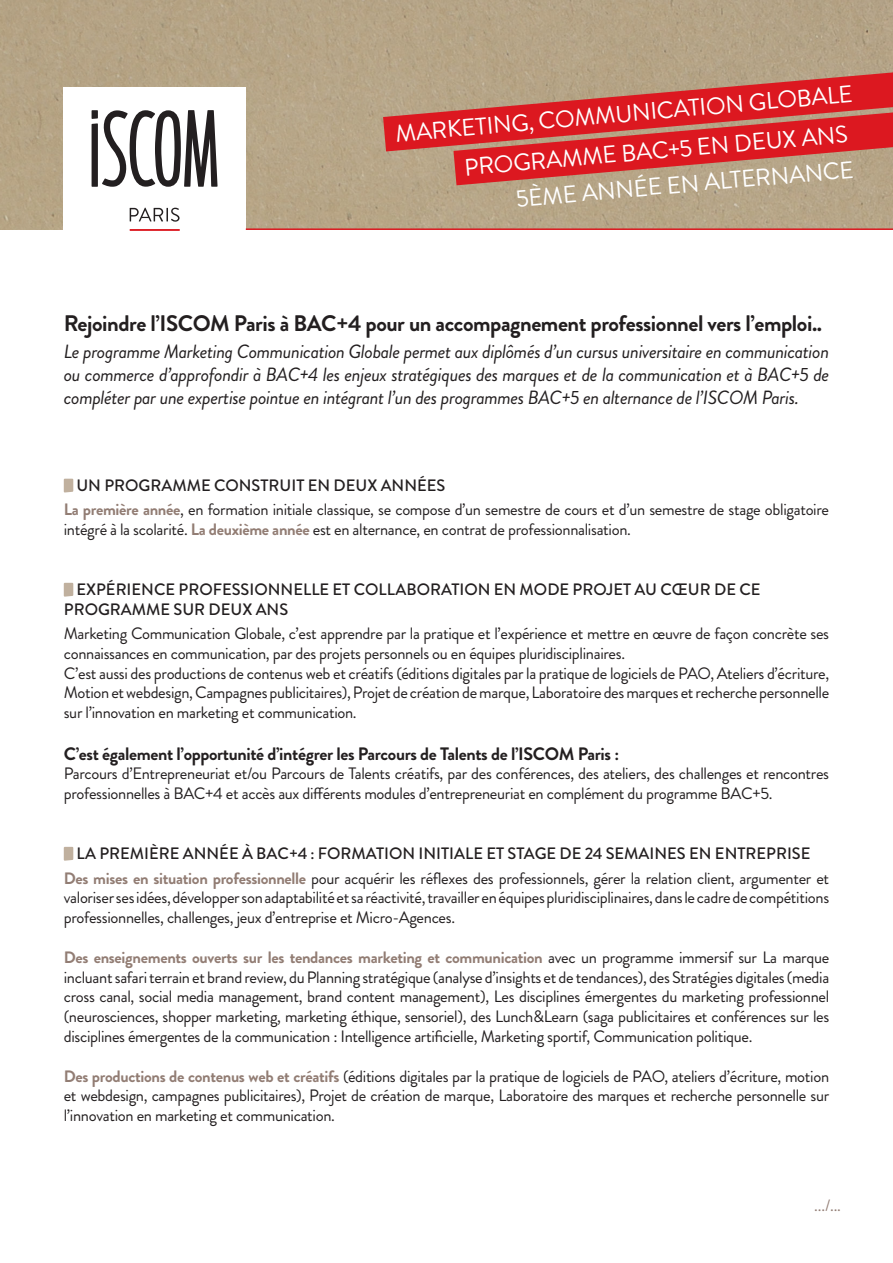
<style>
.page{position:relative;width:893px;height:1263px;background:#fff}
.page>*{position:absolute;margin:0;border:0;box-sizing:border-box;transform-origin:0 0}
.t1{font:24px "Brandon Grotesque";color:#fff}
.SousTitre{font:700 22.5px "Brandon Grotesque";letter-spacing:-.02em;color:#231f20}
.Article_Body{font:italic 19.2px/23px "Brandon Grotesque";letter-spacing:-.02em;color:#231f20;text-align:justify}
.INterTire2{font:700 18px "Brandon Grotesque";letter-spacing:-.02em;color:#231f20}
.Article_Body-2{font:16.5px/19.8px "Brandon Grotesque";letter-spacing:-.02em;color:#231f20;text-align:justify}
.Intertitre{font:500 16.5px/19.5px "Brandon Grotesque";color:#231f20}
.TITRES{font:16.5px "Brandon Grotesque";color:#927d74}
.s1{font-weight:700;color:#927d74}
</style>
<div class="page">
<div style="left:0;top:0;width:893px;height:229px;background:#b6a487"></div>
<div style="left:64px;top:88px;width:182px;height:146px;background:#fff"></div>
<svg style="left:92px;top:110px;width:126px;height:77px"></svg>
<svg style="left:130px;top:208px;width:50px;height:14px"></svg>
<hr style="left:130px;top:229px;width:50px;height:2px;background:#dc1820">
<svg style="left:64px;top:479px;width:9px;height:13px"></svg>
<svg style="left:64px;top:583px;width:9px;height:14px"></svg>
<svg style="left:64px;top:847px;width:9px;height:14px"></svg>
<hr style="left:246px;top:228px;width:647px;height:2px;background:#dc1820">
<svg style="left:383px;top:72px;width:510px;height:113px;background:#cb544c"></svg>
<p class="t1" style="left:394px;top:117px;width:460px;rotate:-5deg">MARKETING, COMMUNICATION GLOBALE</p>
<p class="t1" style="left:463px;top:151px;width:387px;rotate:-5deg">PROGRAMME BAC+5 EN DEUX ANS</p>
<p class="t1" style="left:515px;top:182px;width:340px;rotate:-5deg">5ÈME ANNÉE EN ALTERNANCE</p>
<p class="SousTitre" style="left:64px;top:307px;width:760px">Rejoindre l’ISCOM Paris à BAC+4 pour un accompagnement professionnel vers l’emploi..</p>
<p class="Article_Body" style="left:64px;top:340px;width:767px">Le programme Marketing Communication Globale permet aux diplômés d’un cursus universitaire en communication ou commerce d’approfondir à BAC+4 les enjeux stratégiques des marques et de la communication et à BAC+5 de compléter par une expertise pointue en intégrant l’un des programmes BAC+5 en alternance de l’ISCOM Paris.</p>
<p class="Intertitre" style="left:76px;top:476px;width:371px">UN PROGRAMME CONSTRUIT EN DEUX ANNÉES</p>
<p class="Article_Body-2" style="left:64px;top:500px;width:767px"><span class="s1">La première année</span>, en formation initiale classique, se compose d’un semestre de cours et d’un semestre de stage obligatoire intégré à la scolarité. <span class="s1">La deuxième année</span> est en alternance, en contrat de professionnalisation.</p>
<p class="Intertitre" style="left:64px;top:580px;width:698px;text-indent:12px">EXPÉRIENCE PROFESSIONNELLE ET COLLABORATION EN MODE PROJET AU CŒUR DE CE<br>PROGRAMME SUR DEUX ANS</p>
<p class="Article_Body-2" style="left:64px;top:624px;width:767px">Marketing Communication Globale, c’est apprendre par la pratique et l’expérience et mettre en œuvre de façon concrète ses connaissances en communication, par des projets personnels ou en équipes pluridisciplinaires.</p>
<p class="Article_Body-2" style="left:64px;top:663px;width:767px">C’est aussi des productions de contenus web et créatifs (éditions digitales par la pratique de logiciels de PAO, Ateliers d’écriture, Motion et webdesign, Campagnes publicitaires), Projet de création de marque, Laboratoire des marques et recherche personnelle sur l’innovation en marketing et communication.</p>
<p class="INterTire2" style="left:64px;top:741px;width:557px">C’est également l’opportunité d’intégrer les Parcours de Talents de l’ISCOM Paris :</p>
<p class="Article_Body-2" style="left:64px;top:764px;width:767px">Parcours d’Entrepreneuriat et/ou Parcours de Talents créatifs, par des conférences, des ateliers, des challenges et rencontres professionnelles à BAC+4 et accès aux différents modules d’entrepreneuriat en complément du programme BAC+5.</p>
<p class="Intertitre" style="left:76px;top:844px;width:736px">LA PREMIÈRE ANNÉE À BAC+4 : FORMATION INITIALE ET STAGE DE 24 SEMAINES EN ENTREPRISE</p>
<p class="Article_Body-2" style="left:64px;top:868px;width:767px"><span class="s1">Des mises en situation professionnelle</span> pour acquérir les réflexes des professionnels, gérer la relation client, argumenter et valoriser ses idées, développer son adaptabilité et sa réactivité, travailler en équipes pluridisciplinaires, dans le cadre de compétitions professionnelles, challenges, jeux d’entreprise et Micro-Agences.</p>
<p class="Article_Body-2" style="left:64px;top:947px;width:767px"><span class="s1">Des enseignements ouverts sur les tendances marketing et communication</span> avec un programme immersif sur La marque incluant safari terrain et brand review, du Planning stratégique (analyse d’insights et de tendances), des Stratégies digitales (media cross canal, social media management, brand content management), Les disciplines émergentes du marketing professionnel (neurosciences, shopper marketing, marketing éthique, sensoriel), des Lunch&amp;Learn (saga publicitaires et conférences sur les disciplines émergentes de la communication : Intelligence artificielle, Marketing sportif, Communication politique.</p>
<p class="Article_Body-2" style="left:64px;top:1066px;width:767px"><span class="s1">Des productions de contenus web et créatifs</span> (éditions digitales par la pratique de logiciels de PAO, ateliers d’écriture, motion et webdesign, campagnes publicitaires), Projet de création de marque, Laboratoire des marques et recherche personnelle sur l’innovation en marketing et communication.</p>
<p class="TITRES" style="left:814px;top:1194px;width:28px">.../...</p>
</div>
